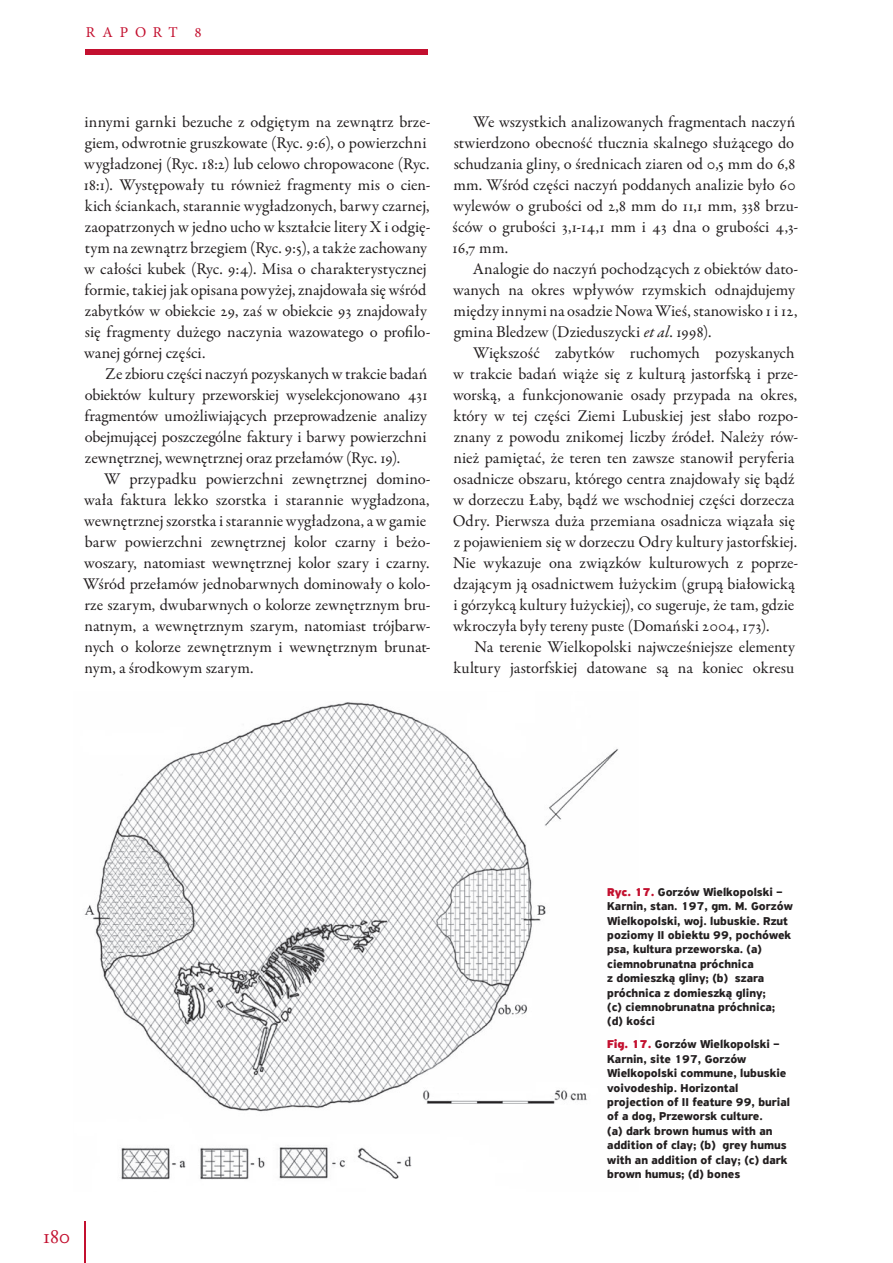
<style>
.page{position:relative;width:893px;height:1263px;background:#fff}
.page>*{position:absolute;margin:0;border:0;box-sizing:border-box;transform-origin:0 0}
.t1{font:21px "Adobe Garamond Pro";color:#c3102f}
.t2{font:16.5px/21px "Garamond Premr Pro";letter-spacing:.005em;color:#231f20}
.t3{font:15px "Minion Pro";letter-spacing:.45em;color:#c3102f}
.t4{font:700 12px/14.4px "PF Highway Sans Pro";color:#231f20}
.s1{font-style:italic}
.s2{font-weight:900;color:#c3102f}
</style>
<div class="page">
<div style="left:85px;top:49px;width:342px;height:6px;background:#c3102f"></div>
<hr style="left:85px;top:1221px;width:1px;height:42px;background:#c3102f">
<img style="left:84px;top:702px;width:535px;height:478px">
<p class="t3" style="left:86px;top:23px;width:118px">RAPORT 8</p>
<p class="t2" style="left:83px;top:112px;width:349px">innymi garnki bezuche z odgiętym na zewnątrz brze&shy;giem, odwrotnie gruszkowate (Ryc. 9:6), o powierzchni wygładzonej (Ryc. 18:2) lub celowo chropowacone (Ryc.<br>18:1). Występowały tu również fragmenty mis o cien&shy;kich ściankach, starannie wygładzonych, barwy czarnej, zaopatrzonych w jedno ucho w kształcie litery X i odgię&shy;tym na zewnątrz brzegiem (Ryc. 9:5), a także zachowany w całości kubek (Ryc. 9:4). Misa o charakterystycznej formie, takiej jak opisana powyżej, znajdowała się wśród zabytków w obiekcie 29, zaś w obiekcie 93 znajdowały się fragmenty dużego naczynia wazowatego o profilo&shy;wanej górnej części.</p>
<p class="t2" style="left:85px;top:364px;width:345px;text-align:justify;text-indent:21px">Ze zbioru części naczyń pozyskanych w trakcie badań obiektów kultury przeworskiej wyselekcjonowano 431 fragmentów umożliwiających przeprowadzenie analizy obejmującej poszczególne faktury i barwy powierzchni zewnętrznej, wewnętrznej oraz przełamów (Ryc. 19).</p>
<p class="t2" style="left:83px;top:469px;width:349px;text-indent:21px">W przypadku powierzchni zewnętrznej domino&shy;wała faktura lekko szorstka i starannie wygładzona, wewnętrznej szorstka i starannie wygładzona, a w gamie barw powierzchni zewnętrznej kolor czarny i beżo&shy;woszary, natomiast wewnętrznej kolor szary i czarny.<br>Wśród przełamów jednobarwnych dominowały o kolo&shy;rze szarym, dwubarwnych o kolorze zewnętrznym bru&shy;natnym, a wewnętrznym szarym, natomiast trójbarw&shy;nych o kolorze zewnętrznym i wewnętrznym brunat&shy;nym, a środkowym szarym.</p>
<p class="t2" style="left:452px;top:112px;width:348px;text-indent:21px">We wszystkich analizowanych fragmentach naczyń stwierdzono obecność tłucznia skalnego służącego do schudzania gliny, o średnicach ziaren od 0,5 mm do 6,8 mm. Wśród części naczyń poddanych analizie było 60 wylewów o grubości od 2,8 mm do 11,1 mm, 338 brzu&shy;śców o grubości 3,1-14,1 mm i 43 dna o grubości 4,3- 16,7 mm.</p>
<p class="t2" style="left:453px;top:259px;width:347px;text-indent:20px">Analogie do naczyń pochodzących z obiektów dato&shy;wanych na okres wpływów rzymskich odnajdujemy między innymi na osadzie Nowa Wieś, stanowisko 1 i 12, gmina Bledzew (Dzieduszycki <span class="s1">et al</span>. 1998).</p>
<p class="t2" style="left:453px;top:343px;width:347px;text-indent:20px">Większość zabytków ruchomych pozyskanych w trakcie badań wiąże się z kulturą jastorfską i prze&shy;worską, a funkcjonowanie osady przypada na okres, który w tej części Ziemi Lubuskiej jest słabo rozpo&shy;znany z powodu znikomej liczby źródeł. Należy rów&shy;nież pamiętać, że teren ten zawsze stanowił peryferia osadnicze obszaru, którego centra znajdowały się bądź w dorzeczu Łaby, bądź we wschodniej części dorzecza Odry. Pierwsza duża przemiana osadnicza wiązała się z pojawieniem się w dorzeczu Odry kultury jastorfskiej.<br>Nie wykazuje ona związków kulturowych z poprze&shy;dzającym ją osadnictwem łużyckim (grupą białowicką i górzykcą kultury łużyckiej), co sugeruje, że tam, gdzie wkroczyła były tereny puste (Domański 2004, 173).</p>
<p class="t2" style="left:453px;top:637px;width:343px;text-align:right">Na terenie Wielkopolski najwcześniejsze elementy kultury jastorfskiej datowane są na koniec okresu</p>
<p class="t1" style="left:43px;top:1224px;width:28px">180</p>
<p class="t4" style="left:607px;top:885px;width:187px"><span class="s2">Ryc. 17.</span> Gorzów Wielkopolski –<br>Karnin, stan. 197, gm. M. Gorzów<br>Wielkopolski, woj. lubuskie. Rzut poziomy II obiektu 99, pochówek psa, kultura przeworska. (a) ciemnobrunatna próchnica<br>z domieszką gliny; (b) szara próchnica z domieszką gliny;<br>(c) ciemnobrunatna próchnica; (d) kości</p>
<p class="t4" style="left:607px;top:1037px;width:184px"><span class="s2">Fig. 17.</span> Gorzów Wielkopolski –<br>Karnin, site 197, Gorzów<br>Wielkopolski commune, lubuskie voivodeship. Horizontal projection of II feature 99, burial of a dog, Przeworsk culture.<br>(a) dark brown humus with an addition of clay; (b) grey humus with an addition of clay; (c) dark brown humus; (d) bones</p>
</div>
